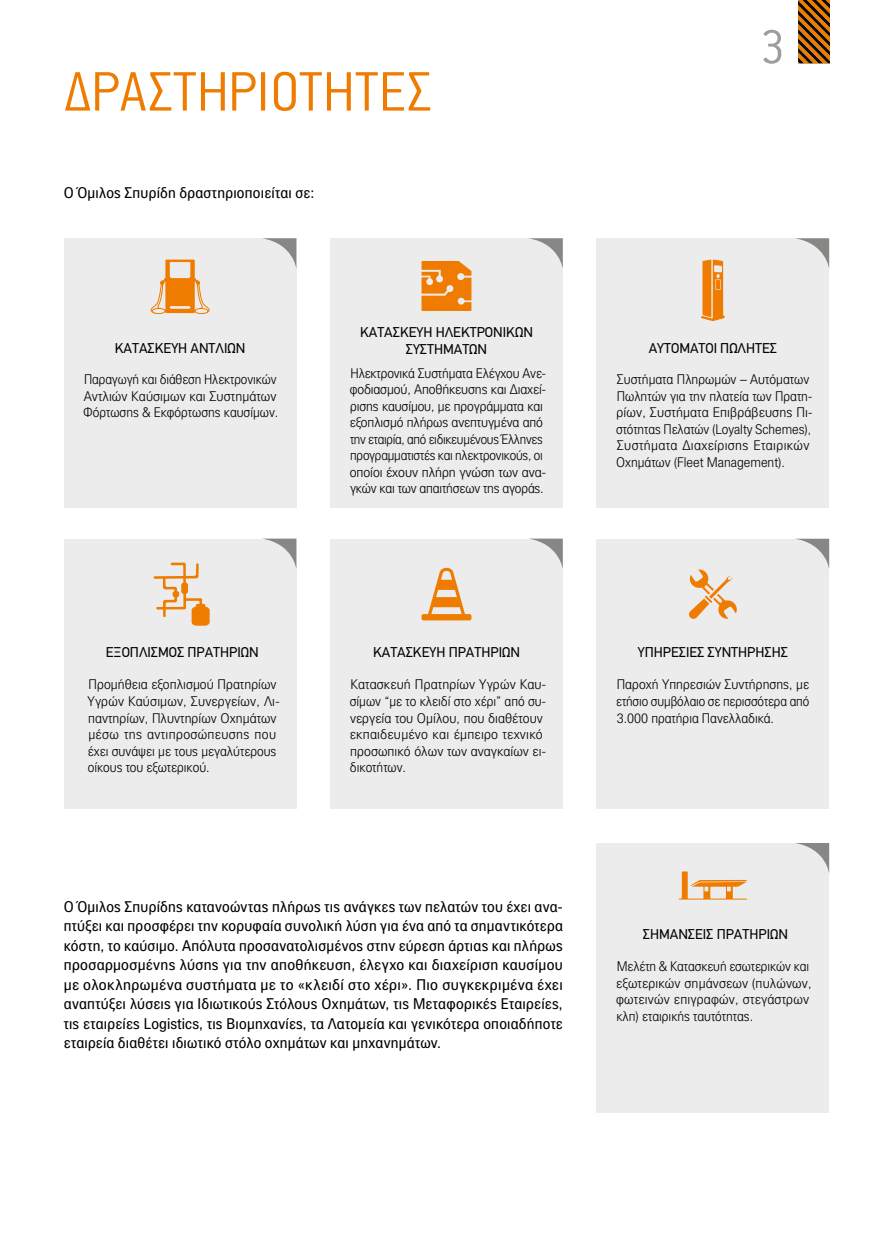
<style>
.page{position:relative;width:893px;height:1234px;background:#fff}
.page>*{position:absolute;margin:0;border:0;box-sizing:border-box;transform-origin:0 0}
.t1{font:300 62.25px "PF Premier Text";color:#ef7c00}
.t2{font:300 54px "PF Premier Text";color:#9c9d9d}
.t3{font:15px/19.5px "PF Paperback";letter-spacing:.015em;color:#000;text-align:justify}
.t4{font:14.25px/17.1px "PF Din Text";color:#000;text-align:center}
.t5{font:300 13.5px/16.5px "PF Paperback";color:#000}
</style>
<div class="page">
<svg style="left:798px;top:0;width:32px;height:63px;background:#874b07"></svg>
<div style="left:64px;top:238px;width:232px;height:270px;background:#ececed"></div>
<div style="left:597px;top:238px;width:232px;height:270px;background:#ececed"></div>
<div style="left:330px;top:238px;width:233px;height:270px;background:#ececed"></div>
<div style="left:64px;top:538px;width:232px;height:270px;background:#ececed"></div>
<div style="left:597px;top:538px;width:232px;height:270px;background:#ececed"></div>
<div style="left:330px;top:538px;width:233px;height:270px;background:#ececed"></div>
<div style="left:597px;top:842px;width:232px;height:270px;background:#ececed"></div>
<svg style="left:151px;top:259px;width:59px;height:55px"></svg>
<svg style="left:679px;top:871px;width:68px;height:28px"></svg>
<svg style="left:153px;top:562px;width:57px;height:63px"></svg>
<svg style="left:422px;top:261px;width:49px;height:50px;background:#ee8d25"></svg>
<svg style="left:701px;top:259px;width:24px;height:62px"></svg>
<svg style="left:689px;top:569px;width:48px;height:50px"></svg>
<svg style="left:262px;top:238px;width:34px;height:29px"></svg>
<svg style="left:529px;top:238px;width:34px;height:30px"></svg>
<svg style="left:795px;top:238px;width:34px;height:30px"></svg>
<svg style="left:263px;top:538px;width:33px;height:29px"></svg>
<svg style="left:528px;top:538px;width:35px;height:31px"></svg>
<svg style="left:796px;top:538px;width:33px;height:30px"></svg>
<svg style="left:795px;top:842px;width:34px;height:30px"></svg>
<svg style="left:422px;top:567px;width:49px;height:53px"></svg>
<h1 class="t1" style="left:64px;top:61px;width:369px">ΔΡΑΣΤΗΡΙΟΤΗΤΕΣ</h1>
<p class="t3" style="left:64px;top:183px;width:252px">Ο Όμιλος Σπυρίδη δραστηριοποιείται σε:</p>
<p class="t4" style="left:115px;top:340px;width:132px">ΚΑΤΑΣΚΕΥΗ ΑΝΤΛΙΩΝ</p>
<p class="t4" style="left:360px;top:323px;width:174px">ΚΑΤΑΣΚΕΥΗ ΗΛΕΚΤΡΟΝΙΚΩΝ<br>ΣΥΣΤΗΜΑΤΩΝ</p>
<h2 class="t2" style="left:760px;top:21px;width:27px">3</h2>
<p class="t4" style="left:649px;top:340px;width:130px">ΑΥΤΟΜΑΤΟΙ ΠΩΛΗΤΕΣ</p>
<p class="t5" style="left:83px;top:370px;width:197px">Παραγωγή και διάθεση Ηλεκτρονικών<br>Αντλιών Καύσιμων και Συστημάτων<br>Φόρτωσης &amp; Εκφόρτωσης καυσίμων.</p>
<p class="t5" style="left:350px;top:364px;width:198px">Ηλεκτρονικά Συστήματα Ελέγχου Ανε&shy;φοδιασμού, Αποθήκευσης και Διαχεί&shy;ρισης καυσίμου, με προγράμματα και εξοπλισμό πλήρως ανεπτυγμένα από την εταιρία, από ειδικευμένους Έλληνες προγραμματιστές και ηλεκτρονικούς, οι οποίοι έχουν πλήρη γνώση των ανα&shy;γκών και των απαιτήσεων της αγοράς.</p>
<p class="t5" style="left:616px;top:370px;width:198px">Συστήματα Πληρωμών – Αυτόματων Πωλητών για την πλατεία των Πρατη&shy;ρίων, Συστήματα Επιβράβευσης Πι&shy;στότητας Πελατών (Loyalty Schemes), Συστήματα Διαχείρισης Εταιρικών Οχημάτων (Fleet Management).</p>
<p class="t4" style="left:106px;top:643px;width:154px">ΕΞΟΠΛΙΣΜΟΣ ΠΡΑΤΗΡΙΩΝ</p>
<p class="t4" style="left:373px;top:643px;width:148px">ΚΑΤΑΣΚΕΥΗ ΠΡΑΤΗΡΙΩΝ</p>
<p class="t4" style="left:638px;top:643px;width:152px">ΥΠΗΡΕΣΙΕΣ ΣΥΝΤΗΡΗΣΗΣ</p>
<p class="t5" style="left:87px;top:676px;width:194px">Προμήθεια εξοπλισμού Πρατηρίων<br>Υγρών Καύσιμων, Συνεργείων, Λι&shy;παντηρίων, Πλυντηρίων Οχημάτων μέσω της αντιπροσώπευσης που έχει συνάψει με τους μεγαλύτερους οίκους του εξωτερικού.</p>
<p class="t5" style="left:350px;top:676px;width:198px">Κατασκευή Πρατηρίων Υγρών Καυ&shy;σίμων “με το κλειδί στο χέρι” από συ&shy;νεργεία του Ομίλου, που διαθέτουν εκπαιδευμένο και έμπειρο τεχνικό προσωπικό όλων των αναγκαίων ει&shy;δικοτήτων.</p>
<p class="t5" style="left:616px;top:676px;width:195px;text-align:justify">Παροχή Υπηρεσιών Συντήρησης, με ετήσιο συμβόλαιο σε περισσότερα από 3.000 πρατήρια Πανελλαδικά.</p>
<p class="t3" style="left:64px;top:895px;width:501px">Ο Όμιλος Σπυρίδης κατανοώντας πλήρως τις ανάγκες των πελατών του έχει ανα&shy;πτύξει και προσφέρει την κορυφαία συνολική λύση για ένα από τα σημαντικότερα κόστη, το καύσιμο. Απόλυτα προσανατολισμένος στην εύρεση άρτιας και πλήρως προσαρμοσμένης λύσης για την αποθήκευση, έλεγχο και διαχείριση καυσίμου με ολοκληρωμένα συστήματα με το «κλειδί στο χέρι». Πιο συγκεκριμένα έχει αναπτύξει λύσεις για Ιδιωτικούς Στόλους Οχημάτων, τις Μεταφορικές Εταιρείες, τις εταιρείες Logistics, τις Βιομηχανίες, τα Λατομεία και γενικότερα οποιαδήποτε εταιρεία διαθέτει ιδιωτικό στόλο οχημάτων και μηχανημάτων.</p>
<p class="t4" style="left:643px;top:925px;width:147px">ΣΗΜΑΝΣΕΙΣ ΠΡΑΤΗΡΙΩΝ</p>
<p class="t5" style="left:616px;top:957px;width:197px">Μελέτη &amp; Κατασκευή εσωτερικών και εξωτερικών σημάνσεων (πυλώνων, φωτεινών επιγραφών, στεγάστρων κλπ) εταιρικής ταυτότητας.</p>
</div>
